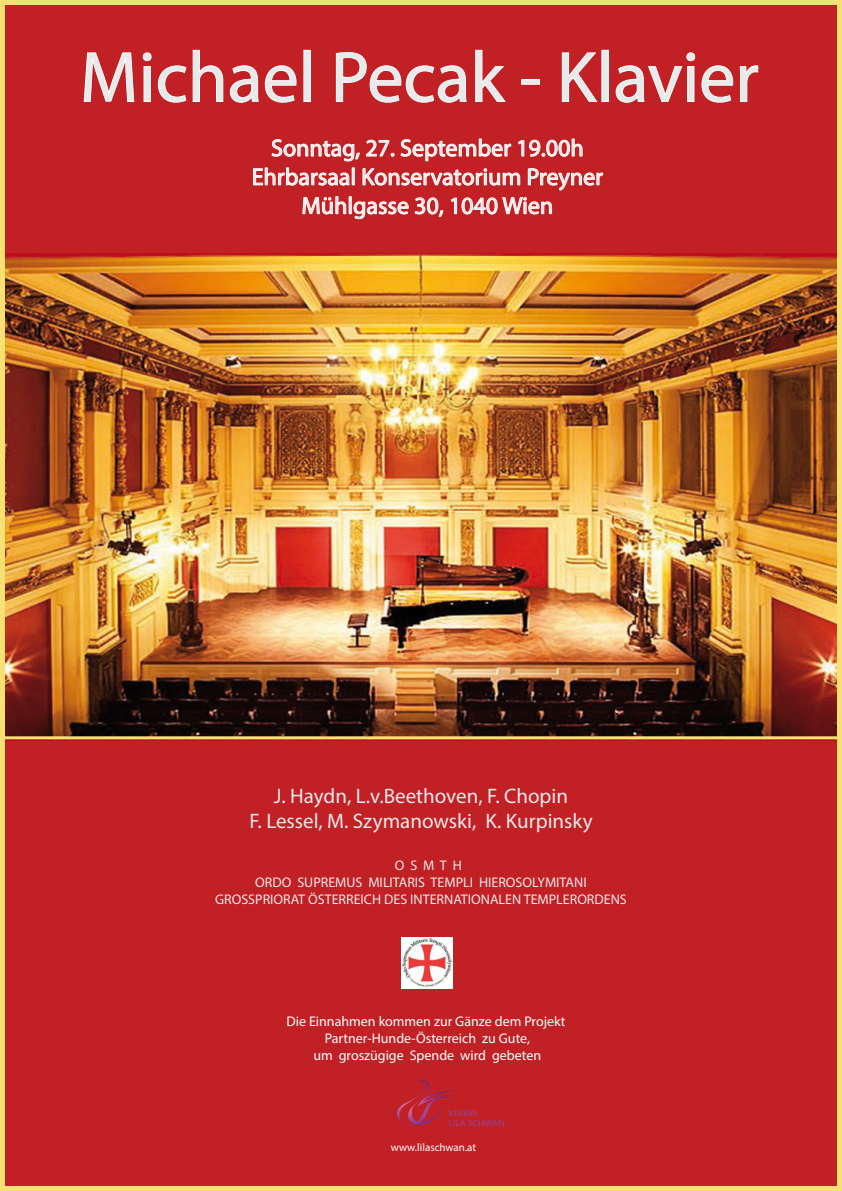
<style>
.page{position:relative;width:842px;height:1191px;background:#c12025}
.page>*{position:absolute;margin:0;border:0;box-sizing:border-box;transform-origin:0 0}
.t1{font:italic 72px "Bodoni MT Black";color:#e8e9ea}
.t2{font:italic 24px/28.8px "Bodoni MT Black";color:#e8e9ea;text-align:center}
.t3{font:italic 21px/25.2px "Bodoni";color:#e8e9ea;text-align:center}
.t4{font:italic 14px "Bodoni MT Black";color:#e8e9ea}
.t5{font:14px/16.8px "Myriad Pro";color:#fff;text-align:center}
.t6{font:11px "Myriad Pro";color:#fff}
.t7{font:8.5px/10.2px "Myriad Pro";color:#974497;scale:1.14 1}
</style>
<div class="page">
<img style="left:4px;top:254px;width:834px;height:486px">
<img style="left:402px;top:937px;width:51px;height:51px">
<svg style="left:397px;top:1080px;width:59px;height:45px"></svg>
<svg style="left:83px;top:52px;width:52px;height:50px"></svg>
<svg style="left:142px;top:52px;width:9px;height:50px"></svg>
<svg style="left:157px;top:49px;width:140px;height:54px"></svg>
<div style="left:303px;top:50px;width:8px;height:52px;border:1px solid #fff"></div>
<svg style="left:335px;top:52px;width:132px;height:51px"></svg>
<svg style="left:475px;top:49px;width:31px;height:53px"></svg>
<div style="left:521px;top:79px;width:19px;height:6px;border:1px solid #fff"></div>
<svg style="left:561px;top:52px;width:37px;height:50px"></svg>
<svg style="left:615px;top:52px;width:80px;height:51px"></svg>
<svg style="left:701px;top:65px;width:58px;height:38px"></svg>
<svg style="left:272px;top:139px;width:88px;height:22px"></svg>
<svg style="left:366px;top:140px;width:28px;height:16px"></svg>
<svg style="left:401px;top:139px;width:110px;height:22px"></svg>
<svg style="left:518px;top:139px;width:64px;height:18px"></svg>
<svg style="left:253px;top:168px;width:101px;height:17px"></svg>
<svg style="left:363px;top:168px;width:157px;height:17px"></svg>
<svg style="left:528px;top:168px;width:75px;height:22px"></svg>
<svg style="left:303px;top:196px;width:105px;height:23px"></svg>
<svg style="left:415px;top:197px;width:28px;height:20px"></svg>
<svg style="left:451px;top:197px;width:101px;height:18px"></svg>
<hr style="left:0;top:0;width:4px;height:1191px;background:#f7e172">
<hr style="left:838px;top:0;width:4px;height:1191px;background:#f7e172">
<hr style="left:0;top:0;width:842px;height:4px;background:#f7e172">
<hr style="left:0;top:1187px;width:842px;height:4px;background:#f7e172">
<hr style="left:0;top:736px;width:842px;height:3px;background:#f7e172">
<h1 class="t1" style="left:80px;top:33px;width:680px">Michael Pecak - Klavier</h1>
<h2 class="t2" style="left:252px;top:133px;width:353px">Sonntag, 27. September 19.00h<br>Ehrbarsaal Konservatorium Preyner<br>Mühlgasse 30, 1040 Wien</h2>
<h3 class="t3" style="left:249px;top:782px;width:345px">J. Haydn, L.v.Beethoven, F. Chopin<br>F. Lessel, M. Szymanowski, K. Kurpinsky</h3>
<p class="t4" style="left:395px;top:857px;width:69px">O S M T H</p>
<p class="t4" style="left:255px;top:874px;width:333px">ORDO SUPREMUS MILITARIS TEMPLI HIEROSOLYMITANI</p>
<p class="t4" style="left:215px;top:890px;width:413px">GROSSPRIORAT ÖSTERREICH DES INTERNATIONALEN TEMPLERORDENS</p>
<p class="t5" style="left:286px;top:1013px;width:280px">Die Einnahmen kommen zur Gänze dem Projekt<br>Partner-Hunde-Österreich zu Gute,<br>um groszügige Spende wird gebeten</p>
<p class="t7" style="left:448px;top:1107px;width:51px">VEREIN<br>LILA SCHWAN</p>
<p class="t6" style="left:391px;top:1141px;width:87px">www.lilaschwan.at</p>
</div>
